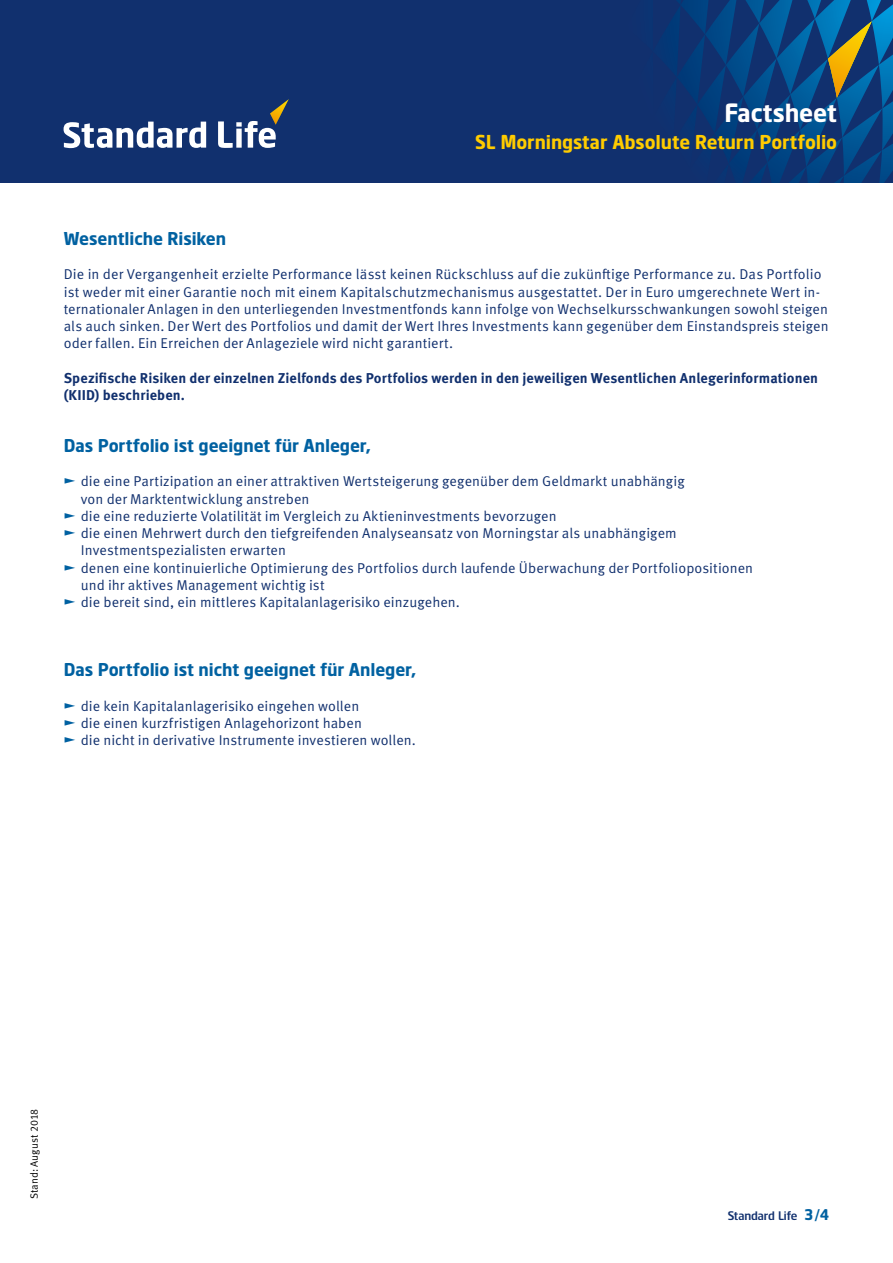
<style>
.page{position:relative;width:893px;height:1263px;background:#fff}
.page>*{position:absolute;margin:0;border:0;box-sizing:border-box;transform-origin:0 0}
.t1{font:700 25.5px "Standard Life";letter-spacing:-.005em;color:#fff}
.t2{font:700 19.5px "Standard Life";letter-spacing:-.005em;color:#fc0}
.t3{font:700 18px "Standard Life";letter-spacing:-.005em;color:#0061a1}
.t4{font:14.25px/17.2px "Meta Standard Life Pro TF Norm";letter-spacing:.005em;color:#11306e}
.t5{font:700 14.25px/17.2px "Meta Standard Life Pro TF";letter-spacing:.005em;color:#11306e}
.t6{font:12px "Standard Life";color:#11306e}
.t7{font:10.5px "Meta Standard Life Pro TF Norm";letter-spacing:.005em;color:#000}
.s1{font-family:"Standard Life";color:#0061a1}
.s2{font-weight:700;font-size:15px;color:#0061a1}
</style>
<div class="page">
<div style="left:0;top:0;width:893px;height:183px;background:#11306e"></div>
<svg style="left:660px;top:0;width:233px;height:183px"></svg>
<svg style="left:828px;top:21px;width:44px;height:77px"></svg>
<svg style="left:64px;top:122px;width:142px;height:26px"></svg>
<svg style="left:218px;top:99px;width:71px;height:49px"></svg>
<h1 class="t1" style="left:724px;top:97px;width:114px">Factsheet</h1>
<h2 class="t2" style="left:475px;top:130px;width:363px">SL Morningstar Absolute Return Portfolio</h2>
<p class="t3" style="left:64px;top:227px;width:164px">Wesentliche Risiken</p>
<p class="t4" style="left:64px;top:265px;width:766px">Die in der Vergangenheit erzielte Performance lässt keinen Rückschluss auf die zukünftige Performance zu. Das Portfolio ist weder mit einer Garantie noch mit einem Kapitalschutzmechanismus ausgestattet. Der in Euro umgerechnete Wert in&shy;ternationaler Anlagen in den unterliegenden Investmentfonds kann infolge von Wechselkursschwankungen sowohl steigen als auch sinken. Der Wert des Portfolios und damit der Wert Ihres Investments kann gegenüber dem Einstandspreis steigen oder fallen. Ein Erreichen der Anlageziele wird nicht garantiert.</p>
<p class="t5" style="left:64px;top:368px;width:756px">Spezifische Risiken der einzelnen Zielfonds des Portfolios werden in den jeweiligen Wesentlichen Anlegerinformationen (KIID) beschrieben.</p>
<p class="t3" style="left:64px;top:434px;width:308px">Das Portfolio ist geeignet für Anleger,</p>
<p class="t4" style="left:64px;top:472px;width:622px"><span class="s1">¬</span>die eine Partizipation an einer attraktiven Wertsteigerung gegenüber dem Geldmarkt unabhängig</p>
<p class="t4" style="left:81px;top:489px;width:230px">von der Marktentwicklung anstreben</p>
<p class="t4" style="left:64px;top:506px;width:494px"><span class="s1">¬</span>die eine reduzierte Volatilität im Vergleich zu Aktieninvestments bevorzugen</p>
<p class="t4" style="left:64px;top:524px;width:614px"><span class="s1">¬</span>die einen Mehrwert durch den tiefgreifenden Analyseansatz von Morningstar als unabhängigem</p>
<p class="t4" style="left:81px;top:541px;width:207px">Investmentspezialisten erwarten</p>
<p class="t4" style="left:64px;top:558px;width:691px"><span class="s1">¬</span>denen eine kontinuierliche Optimierung des Portfolios durch laufende Überwachung der Portfoliopositionen</p>
<p class="t4" style="left:81px;top:575px;width:245px">und ihr aktives Management wichtig ist</p>
<p class="t4" style="left:64px;top:593px;width:398px"><span class="s1">¬</span>die bereit sind, ein mittleres Kapitalanlagerisiko einzugehen.</p>
<p class="t3" style="left:64px;top:658px;width:354px">Das Portfolio ist nicht geeignet für Anleger,</p>
<p class="t4" style="left:64px;top:696px;width:354px"><span class="s1">¬</span>die kein Kapitalanlagerisiko eingehen wollen<br><span class="s1">¬</span>die einen kurzfristigen Anlagehorizont haben<br><span class="s1">¬</span>die nicht in derivative Instrumente investieren wollen.</p>
<p class="t7" style="left:26px;top:1199px;width:92px;rotate:-90deg">Stand: August 2018</p>
<p class="t6" style="left:728px;top:1208px;width:103px">Standard Life <span class="s2">3 / 4</span></p>
</div>
